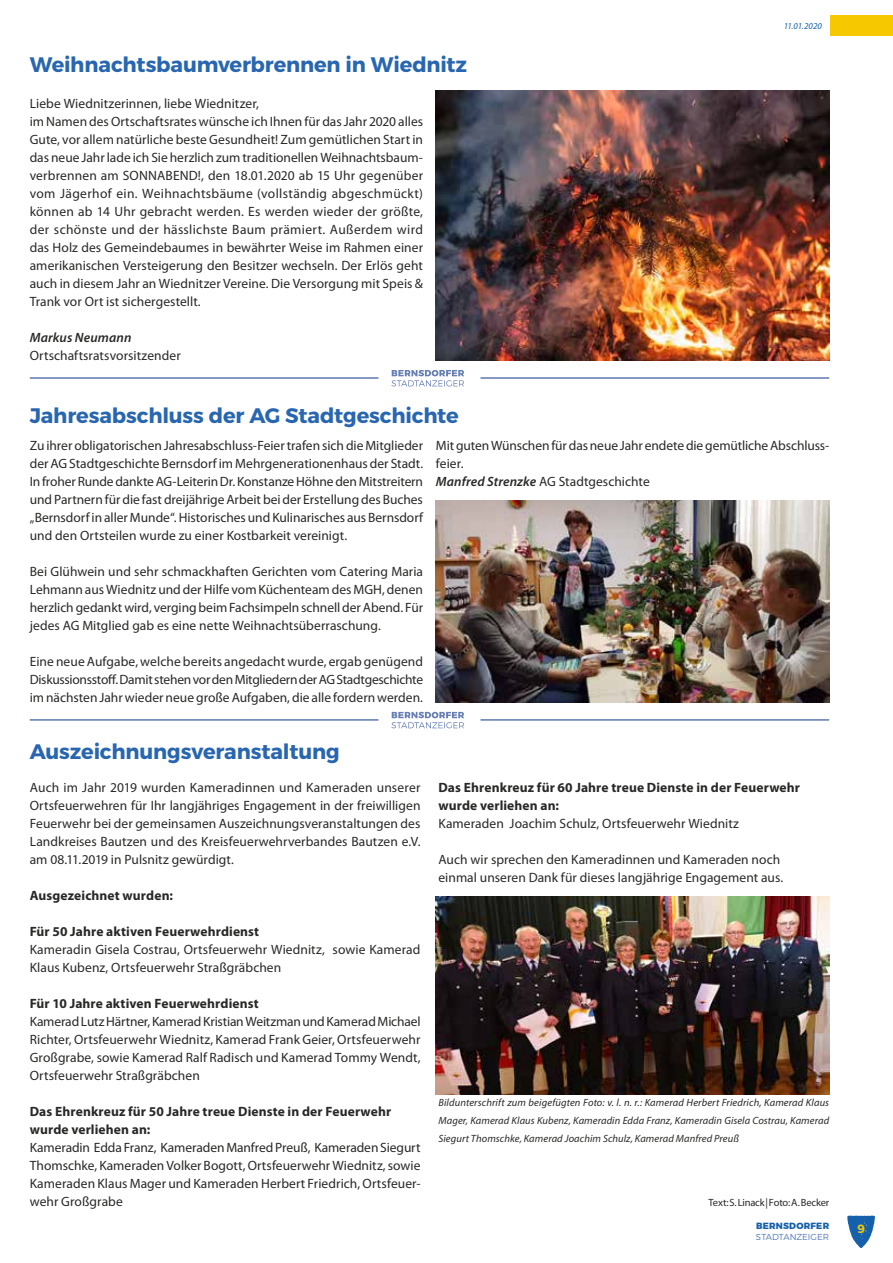
<style>
.page{position:relative;width:893px;height:1263px;background:#fff}
.page>*{position:absolute;margin:0;border:0;box-sizing:border-box;transform-origin:0 0}
.t1{font:700 21px "Montserrat";letter-spacing:-.01em;color:#2966b0}
.t2{font:13.5px/18px "Myriad Pro";letter-spacing:.005em;color:#282827;text-align:justify}
.t3{font:700 13.5px/18px "Myriad Pro";letter-spacing:.01em;color:#282827}
.t4{font:italic 600 13.5px "Myriad Pro";letter-spacing:.01em;color:#282827}
.t5{font:600 12px "Montserrat";color:#f6ca00}
.t6{font:italic 10.5px/18px "Myriad Pro";letter-spacing:.01em;color:#282827;text-align:justify}
.t7{font:10.5px "Myriad Pro";letter-spacing:-.02em;color:#282827}
.t8{font:800 9px "Montserrat";letter-spacing:.025em;color:#1560ab}
.t9{font:italic 9px "Myriad Pro";letter-spacing:-.01em;color:#1560ab}
.t10{font:300 8.7px "Montserrat";color:#537abd}
.s1{font-weight:600;font-style:italic}
</style>
<div class="page">
<svg style="left:847px;top:1215px;width:28px;height:33px"></svg>
<div style="left:830px;top:15px;width:63px;height:21px;background:#f5c800"></div>
<img style="left:436px;top:500px;width:393px;height:203px">
<hr style="left:30px;top:377px;width:348px;height:2px;background:#5d78af">
<hr style="left:480px;top:377px;width:349px;height:2px;background:#5d78af">
<svg style="left:391px;top:370px;width:73px;height:16px"></svg>
<hr style="left:30px;top:719px;width:348px;height:2px;background:#5d78af">
<hr style="left:480px;top:719px;width:349px;height:2px;background:#5d78af">
<svg style="left:391px;top:712px;width:73px;height:16px"></svg>
<img style="left:436px;top:90px;width:393px;height:270px">
<img style="left:436px;top:897px;width:393px;height:198px">
<h1 class="t1" style="left:30px;top:52px;width:439px">Weihnachtsbaumverbrennen in Wiednitz</h1>
<p class="t2" style="left:30px;top:94px;width:395px;text-align:left">Liebe Wiednitzerinnen, liebe Wiednitzer,<br>im Namen des Ortschaftsrates wünsche ich Ihnen für das Jahr 2020 alles Gute, vor allem natürliche beste Gesundheit! Zum gemütlichen Start in das neue Jahr lade ich Sie herzlich zum traditionellen Weihnachtsbaum&shy;verbrennen am SONNABEND!, den 18.01.2020 ab 15 Uhr gegenüber vom Jägerhof ein. Weihnachtsbäume (vollständig abgeschmückt) können ab 14 Uhr gebracht werden. Es werden wieder der größte, der schönste und der hässlichste Baum prämiert. Außerdem wird das Holz des Gemeindebaumes in bewährter Weise im Rahmen einer amerikanischen Versteigerung den Besitzer wechseln. Der Erlös geht auch in diesem Jahr an Wiednitzer Vereine. Die Versorgung mit Speis &amp; Trank vor Ort ist sichergestellt.</p>
<p class="t4" style="left:30px;top:329px;width:103px">Markus Neumann</p>
<p class="t2" style="left:30px;top:346px;width:153px">Ortschaftsratsvorsitzender</p>
<h1 class="t1" style="left:30px;top:402px;width:431px">Jahresabschluss der AG Stadtgeschichte</h1>
<p class="t9" style="left:784px;top:20px;width:40px">11.01.2020</p>
<p class="t2" style="left:30px;top:436px;width:395px">Zu ihrer obligatorischen Jahresabschluss-Feier trafen sich die Mitglieder der AG Stadtgeschichte Bernsdorf im Mehrgenerationenhaus der Stadt.<br>In froher Runde dankte AG-Leiterin Dr. Konstanze Höhne den Mitstreitern und Partnern für die fast dreijährige Arbeit bei der Erstellung des Buches „Bernsdorf in aller Munde“. Historisches und Kulinarisches aus Bernsdorf und den Ortsteilen wurde zu einer Kostbarkeit vereinigt.</p>
<p class="t2" style="left:30px;top:562px;width:395px">Bei Glühwein und sehr schmackhaften Gerichten vom Catering Maria Lehmann aus Wiednitz und der Hilfe vom Küchenteam des MGH, denen herzlich gedankt wird, verging beim Fachsimpeln schnell der Abend. Für jedes AG Mitglied gab es eine nette Weihnachtsüberraschung.</p>
<p class="t2" style="left:30px;top:652px;width:395px">Eine neue Aufgabe, welche bereits angedacht wurde, ergab genügend Diskussionsstoff. Damit stehen vor den Mitgliedern der AG Stadtgeschichte im nächsten Jahr wieder neue große Aufgaben, die alle fordern werden.</p>
<p class="t2" style="left:436px;top:436px;width:395px;text-align:left">Mit guten Wünschen für das neue Jahr endete die gemütliche Abschluss&shy;feier.<br><span class="s1">Manfred Strenzke</span> AG Stadtgeschichte</p>
<h1 class="t1" style="left:30px;top:739px;width:311px">Auszeichnungsveranstaltung</h1>
<p class="t2" style="left:30px;top:778px;width:392px">Auch im Jahr 2019 wurden Kameradinnen und Kameraden unserer Ortsfeuerwehren für Ihr langjähriges Engagement in der freiwilligen Feuerwehr bei der gemeinsamen Auszeichnungsveranstaltungen des Landkreises Bautzen und des Kreisfeuerwehrverbandes Bautzen e.V. am 08.11.2019 in Pulsnitz gewürdigt.</p>
<p class="t3" style="left:30px;top:886px;width:145px">Ausgezeichnet wurden:</p>
<p class="t3" style="left:30px;top:922px;width:231px">Für 50 Jahre aktiven Feuerwehrdienst</p>
<p class="t2" style="left:30px;top:940px;width:392px">Kameradin Gisela Costrau, Ortsfeuerwehr Wiednitz, sowie Kamerad<br>Klaus Kubenz, Ortsfeuerwehr Straßgräbchen</p>
<p class="t3" style="left:30px;top:994px;width:230px">Für 10 Jahre aktiven Feuerwehrdienst</p>
<p class="t2" style="left:30px;top:1012px;width:392px">Kamerad Lutz Härtner, Kamerad Kristian Weitzman und Kamerad Michael Richter, Ortsfeuerwehr Wiednitz, Kamerad Frank Geier, Ortsfeuerwehr Großgrabe, sowie Kamerad Ralf Radisch und Kamerad Tommy Wendt, Ortsfeuerwehr Straßgräbchen</p>
<p class="t3" style="left:30px;top:1102px;width:363px">Das Ehrenkreuz für 50 Jahre treue Dienste in der Feuerwehr wurde verliehen an:</p>
<p class="t2" style="left:30px;top:1138px;width:392px">Kameradin Edda Franz, Kameraden Manfred Preuß, Kameraden Siegurt Thomschke, Kameraden Volker Bogott, Ortsfeuerwehr Wiednitz, sowie Kameraden Klaus Mager und Kameraden Herbert Friedrich, Ortsfeuer&shy;wehr Großgrabe</p>
<p class="t3" style="left:438px;top:778px;width:363px">Das Ehrenkreuz für 60 Jahre treue Dienste in der Feuerwehr wurde verliehen an:</p>
<p class="t2" style="left:438px;top:814px;width:302px">Kameraden Joachim Schulz, Ortsfeuerwehr Wiednitz</p>
<p class="t2" style="left:438px;top:850px;width:346px">Auch wir sprechen den Kameradinnen und Kameraden noch einmal unseren Dank für dieses langjährige Engagement aus.</p>
<p class="t6" style="left:438px;top:1093px;width:392px">Bildunterschrift zum beigefügten Foto: v. l. n. r.: Kamerad Herbert Friedrich, Kamerad Klaus Mager, Kamerad Klaus Kubenz, Kameradin Edda Franz, Kameradin Gisela Costrau, Kamerad Siegurt Thomschke, Kamerad Joachim Schulz, Kamerad Manfred Preuß</p>
<p class="t7" style="left:708px;top:1196px;width:122px">Text: S. Linack | Foto: A. Becker</p>
<p class="t8" style="left:756px;top:1220px;width:75px">BERNSDORFER</p>
<p class="t5" style="left:857px;top:1221px;width:9px">9</p>
<p class="t10" style="left:756px;top:1231px;width:75px">STADTANZEIGER</p>
</div>
